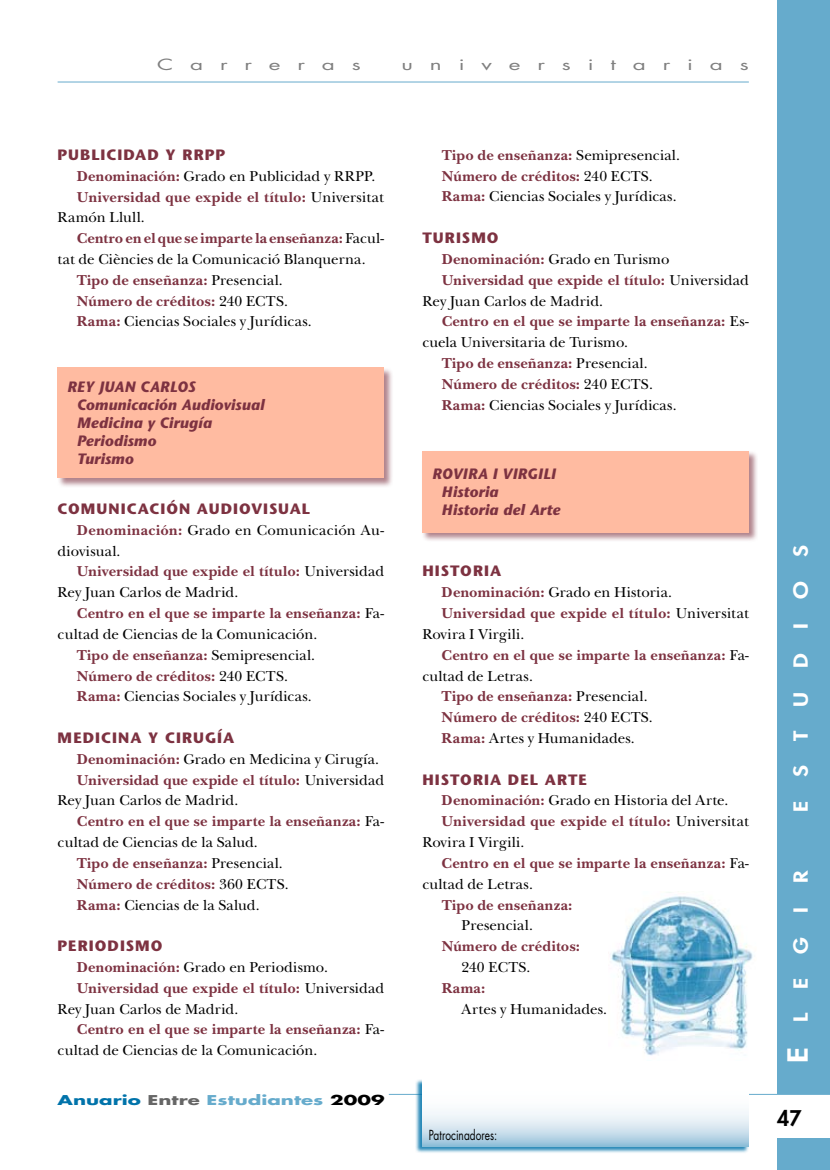
<style>
.page{position:relative;width:830px;height:1170px;background:#fff}
.page>*{position:absolute;margin:0;border:0;box-sizing:border-box;transform-origin:0 0}
.t1{font:800 27px "Futura Std";color:#fff;scale:1.2 1}
.t2{font:800 21px "Futura Std";color:#000}
.t3{font:800 18.9px "Futura Std";color:#fff;scale:1.2 1}
.t4{font:700 15px "New Baskerville Std";letter-spacing:.015em;color:#7d3241}
.t5{font:15px/20.9px "New Baskerville Std";letter-spacing:.01em;color:#000}
.t6{font:italic 700 15px/18px "Stone Sans Std";letter-spacing:.01em;color:#7d3241}
.t7{font:700 15px "Stone Sans Std";letter-spacing:.065em;color:#7d3241}
.t8{font:15px "Futura Std";letter-spacing:.75em;color:#808080;scale:1.5 1}
.t9{font:13.5px "Futura Std";letter-spacing:.005em;color:#000;scale:.75 1}
.t10{font:700 13.2px "Futura Std";color:#66abcc;scale:1.5 1}
.s1{font-weight:700;color:#7d3241}
.s2{font-weight:400;color:#000}
.s3{color:#0073aa}
.s4{color:#666}
.s5{color:#000}
.s6{font-size:18.9px}
</style>
<div class="page">
<div style="left:777px;top:0;width:52px;height:1169px;background:#66abcc"></div>
<div style="left:776px;top:1093px;width:53px;height:44px;background:#fff"></div>
<hr style="left:58px;top:82px;width:690px;height:1px;background:#66abcc">
<hr style="left:388px;top:1093px;width:441px;height:1px;background:#66abcc">
<div style="left:57px;top:367px;width:336px;height:121px;background:#7d3241;opacity:.6"></div>
<div style="left:58px;top:367px;width:326px;height:111px;background:#ffbba1"></div>
<div style="left:421px;top:450px;width:337px;height:92px;background:#7d3241;opacity:.6"></div>
<div style="left:422px;top:451px;width:326px;height:81px;background:#ffbba1"></div>
<img style="left:611px;top:892px;width:142px;height:164px">
<div style="left:415px;top:1079px;width:333px;height:74px;background:#0073aa;opacity:.85"></div>
<svg style="left:422px;top:1079px;width:326px;height:67px"></svg>
<p class="t8" style="left:157px;top:55px;width:137px">Carreras</p>
<p class="t8" style="left:401px;top:55px;width:233px">universitarias</p>
<p class="t7" style="left:58px;top:146px;width:169px">PUBLICIDAD Y RRPP</p>
<p class="t5" style="left:77px;top:165px;width:300px"><span class="s1">Denominación:</span> Grado en Publicidad y RRPP.</p>
<p class="t4" style="left:77px;top:188px;width:308px">Universidad que expide el título: <span class="s2">Universitat</span></p>
<p class="t5" style="left:58px;top:207px;width:89px">Ramón Llull.</p>
<p class="t4" style="left:77px;top:229px;width:308px">Centro en el que se imparte la enseñanza: <span class="s2">Facul-</span></p>
<p class="t5" style="left:58px;top:249px;width:309px">tat de Ciències de la Comunicació Blanquerna.</p>
<p class="t4" style="left:77px;top:271px;width:207px">Tipo de enseñanza: <span class="s2">Presencial.</span></p>
<p class="t4" style="left:77px;top:292px;width:212px">Número de créditos: <span class="s2">240 ECTS.</span></p>
<p class="t5" style="left:77px;top:311px;width:236px"><span class="s1">Rama:</span> Ciencias Sociales y Jurídicas.</p>
<p class="t6" style="left:77px;top:378px;width:189px;text-indent:-10px">REY JUAN CARLOS<br>Comunicación Audiovisual<br>Medicina y Cirugía<br>Periodismo<br>Turismo</p>
<p class="t7" style="left:58px;top:499px;width:254px">COMUNICACIÓN AUDIOVISUAL</p>
<p class="t5" style="left:77px;top:519px;width:308px"><span class="s1">Denominación:</span> Grado en Comunicación Au-</p>
<p class="t5" style="left:58px;top:540px;width:64px">diovisual.</p>
<p class="t4" style="left:77px;top:562px;width:308px">Universidad que expide el título: <span class="s2">Universidad</span></p>
<p class="t5" style="left:58px;top:582px;width:182px">Rey Juan Carlos de Madrid.</p>
<p class="t4" style="left:77px;top:604px;width:308px">Centro en el que se imparte la enseñanza: <span class="s2">Fa-</span></p>
<p class="t5" style="left:58px;top:623px;width:261px">cultad de Ciencias de la Comunicación.</p>
<p class="t4" style="left:77px;top:646px;width:240px">Tipo de enseñanza: <span class="s2">Semipresencial.</span></p>
<p class="t4" style="left:77px;top:666px;width:212px">Número de créditos: <span class="s2">240 ECTS.</span></p>
<p class="t5" style="left:77px;top:686px;width:236px"><span class="s1">Rama:</span> Ciencias Sociales y Jurídicas.</p>
<p class="t7" style="left:58px;top:728px;width:178px">MEDICINA Y CIRUGÍA</p>
<p class="t5" style="left:77px;top:748px;width:304px"><span class="s1">Denominación:</span> Grado en Medicina y Cirugía.</p>
<p class="t4" style="left:77px;top:771px;width:308px">Universidad que expide el título: <span class="s2">Universidad</span></p>
<p class="t5" style="left:58px;top:790px;width:182px">Rey Juan Carlos de Madrid.</p>
<p class="t4" style="left:77px;top:812px;width:308px">Centro en el que se imparte la enseñanza: <span class="s2">Fa-</span></p>
<p class="t5" style="left:58px;top:831px;width:201px">cultad de Ciencias de la Salud.</p>
<p class="t4" style="left:77px;top:854px;width:207px">Tipo de enseñanza: <span class="s2">Presencial.</span></p>
<p class="t4" style="left:77px;top:875px;width:213px">Número de créditos: <span class="s2">360 ECTS.</span></p>
<p class="t5" style="left:77px;top:894px;width:184px"><span class="s1">Rama:</span> Ciencias de la Salud.</p>
<p class="t7" style="left:58px;top:936px;width:106px">PERIODISMO</p>
<p class="t5" style="left:77px;top:956px;width:252px"><span class="s1">Denominación:</span> Grado en Periodismo.</p>
<p class="t4" style="left:77px;top:979px;width:308px">Universidad que expide el título: <span class="s2">Universidad</span></p>
<p class="t5" style="left:58px;top:998px;width:182px">Rey Juan Carlos de Madrid.</p>
<p class="t4" style="left:77px;top:1020px;width:308px">Centro en el que se imparte la enseñanza: <span class="s2">Fa-</span></p>
<p class="t5" style="left:58px;top:1039px;width:261px">cultad de Ciencias de la Comunicación.</p>
<p class="t10" style="left:58px;top:1091px;width:219px"><span class="s3">Anuario</span> <span class="s4">Entre</span> Estudiantes <span class="s5">2009</span></p>
<p class="t5" style="left:441px;top:145px;width:240px"><span class="s1">Tipo de enseñanza:</span> Semipresencial.<br><span class="s1">Número de créditos:</span> 240 ECTS.<br><span class="s1">Rama:</span> Ciencias Sociales y Jurídicas.</p>
<p class="t7" style="left:422px;top:229px;width:78px">TURISMO</p>
<p class="t5" style="left:441px;top:249px;width:229px"><span class="s1">Denominación:</span> Grado en Turismo</p>
<p class="t4" style="left:441px;top:271px;width:308px">Universidad que expide el título: <span class="s2">Universidad</span></p>
<p class="t5" style="left:422px;top:290px;width:182px">Rey Juan Carlos de Madrid.</p>
<p class="t4" style="left:441px;top:313px;width:308px">Centro en el que se imparte la enseñanza: <span class="s2">Es-</span></p>
<p class="t5" style="left:422px;top:332px;width:207px">cuela Universitaria de Turismo.</p>
<p class="t4" style="left:441px;top:354px;width:207px">Tipo de enseñanza: <span class="s2">Presencial.</span></p>
<p class="t4" style="left:441px;top:375px;width:212px">Número de créditos: <span class="s2">240 ECTS.</span></p>
<p class="t5" style="left:441px;top:394px;width:236px"><span class="s1">Rama:</span> Ciencias Sociales y Jurídicas.</p>
<p class="t6" style="left:441px;top:465px;width:120px;text-indent:-10px">ROVIRA I VIRGILI<br>Historia<br>Historia del Arte</p>
<p class="t7" style="left:422px;top:562px;width:80px">HISTORIA</p>
<p class="t5" style="left:441px;top:582px;width:232px"><span class="s1">Denominación:</span> Grado en Historia.</p>
<p class="t4" style="left:441px;top:604px;width:308px">Universidad que expide el título: <span class="s2">Universitat</span></p>
<p class="t5" style="left:422px;top:623px;width:103px">Rovira I Virgili.</p>
<p class="t4" style="left:441px;top:646px;width:308px">Centro en el que se imparte la enseñanza: <span class="s2">Fa-</span></p>
<p class="t5" style="left:422px;top:665px;width:112px">cultad de Letras.</p>
<p class="t4" style="left:441px;top:687px;width:207px">Tipo de enseñanza: <span class="s2">Presencial.</span></p>
<p class="t4" style="left:441px;top:708px;width:212px">Número de créditos: <span class="s2">240 ECTS.</span></p>
<p class="t5" style="left:441px;top:727px;width:195px"><span class="s1">Rama:</span> Artes y Humanidades.</p>
<p class="t7" style="left:422px;top:770px;width:166px">HISTORIA DEL ARTE</p>
<p class="t5" style="left:441px;top:790px;width:288px"><span class="s1">Denominación:</span> Grado en Historia del Arte.</p>
<p class="t4" style="left:441px;top:812px;width:308px">Universidad que expide el título: <span class="s2">Universitat</span></p>
<p class="t5" style="left:422px;top:831px;width:103px">Rovira I Virgili.</p>
<p class="t4" style="left:441px;top:854px;width:308px">Centro en el que se imparte la enseñanza: <span class="s2">Fa-</span></p>
<p class="t5" style="left:422px;top:873px;width:112px">cultad de Letras.</p>
<p class="t4" style="left:441px;top:895px;width:132px">Tipo de enseñanza:</p>
<p class="t5" style="left:461px;top:915px;width:73px">Presencial.</p>
<p class="t4" style="left:441px;top:937px;width:140px">Número de créditos:</p>
<p class="t5" style="left:461px;top:956px;width:70px">240 ECTS.</p>
<p class="t4" style="left:441px;top:979px;width:45px">Rama:</p>
<p class="t5" style="left:461px;top:998px;width:147px">Artes y Humanidades.</p>
<p class="t9" style="left:428px;top:1126px;width:93px">Patrocinadores:</p>
<p class="t3" style="left:788px;top:557px;width:11px;rotate:-90deg">s</p>
<p class="t3" style="left:788px;top:598px;width:16px;rotate:-90deg">o</p>
<p class="t3" style="left:788px;top:628px;width:6px;rotate:-90deg">i</p>
<p class="t3" style="left:788px;top:667px;width:14px;rotate:-90deg">d</p>
<p class="t3" style="left:788px;top:707px;width:14px;rotate:-90deg">u</p>
<p class="t3" style="left:788px;top:741px;width:10px;rotate:-90deg">t</p>
<p class="t3" style="left:788px;top:777px;width:11px;rotate:-90deg">s</p>
<p class="t3" style="left:788px;top:812px;width:9px;rotate:-90deg">e</p>
<p class="t3" style="left:788px;top:882px;width:12px;rotate:-90deg">r</p>
<p class="t3" style="left:788px;top:913px;width:6px;rotate:-90deg">i</p>
<p class="t3" style="left:788px;top:954px;width:15px;rotate:-90deg">g</p>
<p class="t3" style="left:788px;top:989px;width:9px;rotate:-90deg">e</p>
<p class="t1" style="left:780px;top:1062px;width:43px;rotate:-90deg">E <span class="s6">l</span></p>
<p class="t2" style="left:776px;top:1104px;width:26px">47</p>
</div>
